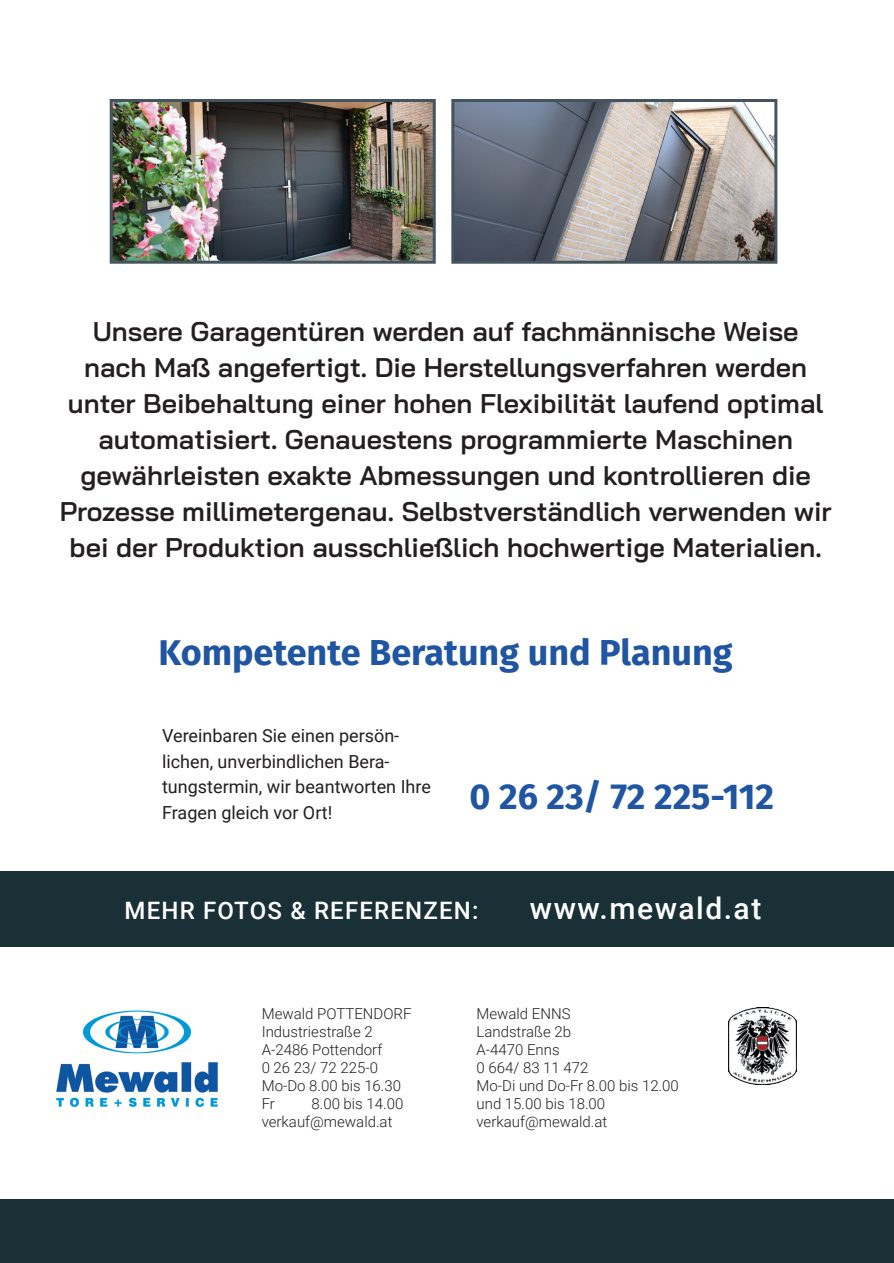
<style>
.page{position:relative;width:894px;height:1263px;background:#fff}
.page>*{position:absolute;margin:0;border:0;box-sizing:border-box;transform-origin:0 0}
.t1{font:700 36px "Fira Sans";color:#2055a2}
.t2{font:500 30px "Roboto";letter-spacing:.05em;color:#fff}
.t3{font:600 27px/36px "Bai Jamjuree";color:#231f20;text-align:center}
.t4{font:500 24px "Roboto";letter-spacing:.05em;color:#fff}
.t5{font:18px/25.5px "Roboto";color:#231f20}
.t6{font:300 15px/18px "Roboto";color:#231f20}
</style>
<div class="page">
<img style="left:56px;top:1010px;width:162px;height:98px">
<img style="left:728px;top:1007px;width:68px;height:77px">
<div style="left:0;top:1199px;width:894px;height:63px;background:#183036"></div>
<div style="left:0;top:871px;width:894px;height:75px;background:#183036"></div>
<img style="left:114px;top:103px;width:318px;height:157px">
<div style="left:110px;top:99px;width:326px;height:165px;border:3px solid #45555f"></div>
<img style="left:455px;top:103px;width:318px;height:157px">
<div style="left:451px;top:99px;width:326px;height:165px;border:3px solid #45555f"></div>
<p class="t3" style="left:60px;top:314px;width:773px">Unsere Garagentüren werden auf fachmännische Weise nach Maß angefertigt. Die Herstellungsverfahren werden unter Beibehaltung einer hohen Flexibilität laufend optimal automatisiert. Genauestens programmierte Maschinen gewährleisten exakte Abmessungen und kontrollieren die Prozesse millimetergenau. Selbstverständlich verwenden wir bei der Produktion ausschließlich hochwertige Materialien.</p>
<h1 class="t1" style="left:158px;top:622px;width:576px">Kompetente Beratung und Planung</h1>
<p class="t5" style="left:162px;top:722px;width:270px">Vereinbaren Sie einen persön&shy;lichen, unverbindlichen Bera&shy;tungstermin, wir beantworten Ihre<br>Fragen gleich vor Ort!</p>
<h1 class="t1" style="left:469px;top:766px;width:306px">0 26 23/ 72 225-112</h1>
<p class="t4" style="left:124px;top:894px;width:355px">MEHR FOTOS &amp; REFERENZEN:</p>
<p class="t2" style="left:530px;top:887px;width:233px">www.mewald.at</p>
<p class="t6" style="left:262px;top:1003px;width:151px">Mewald POTTENDORF<br>Industriestraße 2<br>A-2486 Pottendorf<br>0 26 23/ 72 225-0<br>Mo-Do 8.00 bis 16.30<br>Fr</p>
<p class="t6" style="left:262px;top:1093px;width:143px;text-indent:50px">8.00 bis 14.00 verkauf@mewald.at</p>
<p class="t6" style="left:476px;top:1003px;width:204px">Mewald ENNS<br>Landstraße 2b<br>A-4470 Enns<br>0 664/ 83 11 472<br>Mo-Di und Do-Fr 8.00 bis 12.00 und 15.00 bis 18.00 verkauf@mewald.at</p>
</div>
